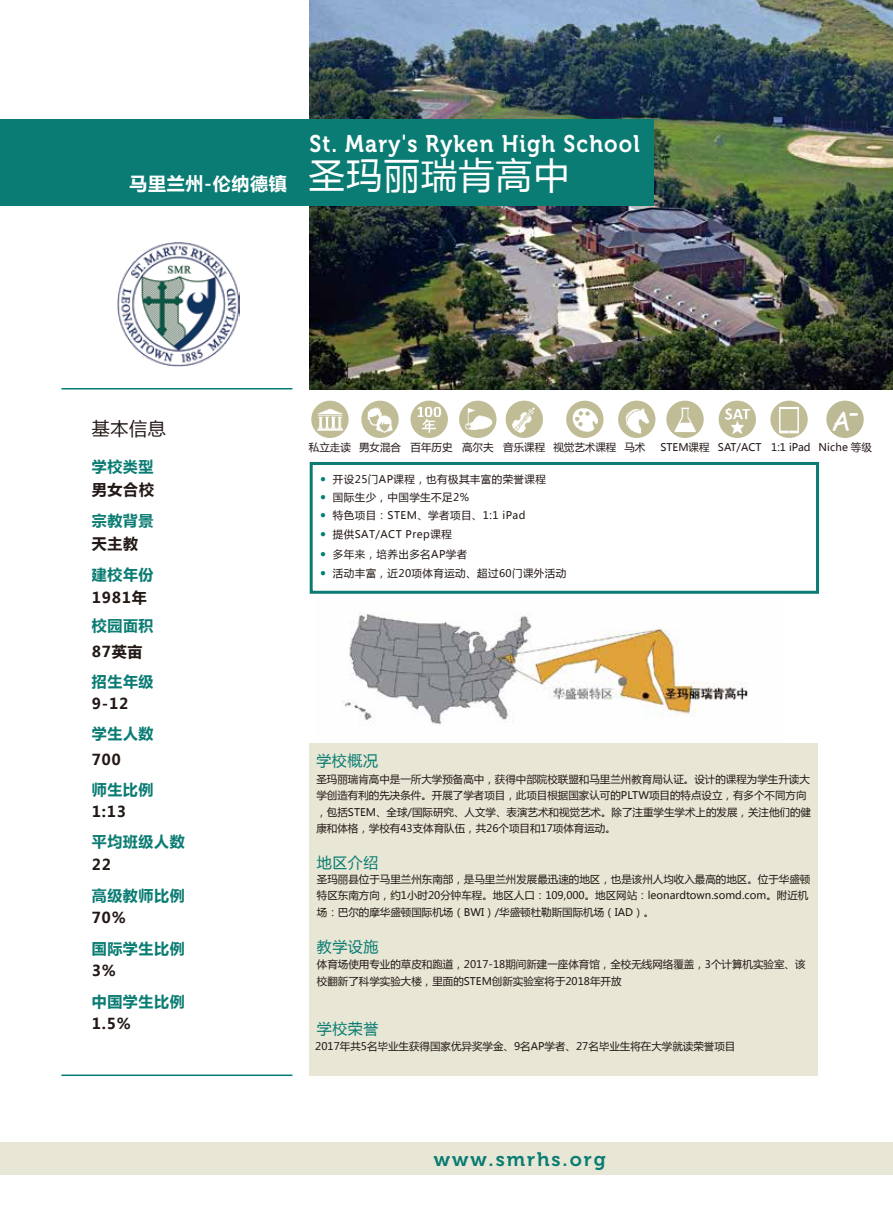
<style>
.page{position:relative;width:893px;height:1212px;background:#fff}
.page>*{position:absolute;margin:0;border:0;box-sizing:border-box;transform-origin:0 0}
.t1{font:36px "Microsoft Ya Hei";letter-spacing:.04em;color:#fff}
.t2{font:27px "Comic Sans MS";color:#fff}
.t3{font:24px "Museo 700";letter-spacing:.055em;color:#fff;scale:.9 1}
.t4{font:19.5px "Museo 700";letter-spacing:.1em;color:#0a7c73}
.t5{font:700 18px "Microsoft Ya Hei";letter-spacing:.04em;color:#fff}
.t6{font:18px "Microsoft Ya Hei";color:#221815}
.t7{font:700 15px "Microsoft Ya Hei";letter-spacing:.04em;color:#0a7c73}
.t8{font:700 15px "Microsoft Ya Hei";letter-spacing:.05em;color:#221815}
.t9{font:15px "Microsoft Ya Hei";letter-spacing:.04em;color:#0a7c73}
.t10{font:10.5px/16.5px "Microsoft Ya Hei";color:#221815}
.t11{font:10.5px "Microsoft Ya Hei";letter-spacing:.04em;color:#221815}
.s1{font-family:"Calibri";font-weight:700;font-size:12px;color:#007f78}
</style>
<div class="page">
<img style="left:343px;top:613px;width:405px;height:112px">
<div style="left:309px;top:743px;width:508px;height:332px;background:#e8e7d5"></div>
<img style="left:310px;top:0;width:583px;height:389px">
<div style="left:0;top:119px;width:653px;height:86px;background:#0a7c73"></div>
<div style="left:0;top:1143px;width:893px;height:32px;background:#e8e7d5"></div>
<div style="left:310px;top:462px;width:509px;height:132px;border:3px solid #0a7c73"></div>
<hr style="left:61px;top:388px;width:231px;height:1px;background:#007f78">
<hr style="left:61px;top:1074px;width:231px;height:2px;background:#007f78">
<img style="left:311px;top:401px;width:38px;height:37px;border-radius:19px">
<img style="left:361px;top:401px;width:38px;height:37px;border-radius:19px">
<img style="left:506px;top:401px;width:37px;height:37px;border-radius:19px">
<img style="left:566px;top:401px;width:37px;height:37px;border-radius:19px">
<img style="left:666px;top:401px;width:38px;height:37px;border-radius:19px">
<img style="left:118px;top:242px;width:121px;height:124px">
<img style="left:410px;top:401px;width:38px;height:37px;border-radius:19px">
<img style="left:459px;top:401px;width:37px;height:37px;border-radius:19px">
<img style="left:618px;top:401px;width:37px;height:37px;border-radius:19px">
<img style="left:719px;top:401px;width:37px;height:37px;border-radius:19px">
<img style="left:770px;top:401px;width:38px;height:37px;border-radius:19px">
<div style="left:826px;top:401px;width:38px;height:37px;background:#bcba94;border-radius:50%"></div>
<h3 class="t5" style="left:129px;top:171px;width:159px">马里兰州-伦纳德镇</h3>
<h3 class="t3" style="left:309px;top:131px;width:369px">St. Mary's Ryken High School</h3>
<h1 class="t1" style="left:309px;top:151px;width:262px">圣玛丽瑞肯高中</h1>
<h3 class="t6" style="left:92px;top:416px;width:76px">基本信息</h3>
<h3 class="t7" style="left:92px;top:456px;width:63px">学校类型</h3>
<h3 class="t8" style="left:92px;top:479px;width:64px">男女合校</h3>
<h3 class="t7" style="left:92px;top:510px;width:63px">宗教背景</h3>
<h3 class="t8" style="left:92px;top:533px;width:48px">天主教</h3>
<h3 class="t7" style="left:92px;top:564px;width:63px">建校年份</h3>
<h3 class="t8" style="left:92px;top:587px;width:57px">1981年</h3>
<h3 class="t7" style="left:92px;top:615px;width:63px">校园面积</h3>
<h3 class="t8" style="left:92px;top:641px;width:52px">87英亩</h3>
<h3 class="t7" style="left:92px;top:671px;width:63px">招生年级</h3>
<h3 class="t8" style="left:92px;top:693px;width:38px">9-12</h3>
<h3 class="t7" style="left:92px;top:723px;width:63px">学生人数</h3>
<h3 class="t8" style="left:92px;top:749px;width:31px">700</h3>
<h3 class="t7" style="left:92px;top:779px;width:63px">师生比例</h3>
<h3 class="t8" style="left:92px;top:801px;width:36px">1:13</h3>
<h3 class="t7" style="left:92px;top:831px;width:94px">平均班级人数</h3>
<h3 class="t8" style="left:92px;top:854px;width:21px">22</h3>
<h3 class="t7" style="left:92px;top:884px;width:94px">高级教师比例</h3>
<h3 class="t8" style="left:92px;top:907px;width:35px">70%</h3>
<h3 class="t7" style="left:92px;top:938px;width:94px">国际学生比例</h3>
<h3 class="t8" style="left:92px;top:960px;width:25px">3%</h3>
<h3 class="t7" style="left:92px;top:991px;width:94px">中国学生比例</h3>
<h3 class="t8" style="left:92px;top:1013px;width:41px">1.5%</h3>
<p class="t10" style="left:309px;top:439px;width:94px">私立走读 男女混合</p>
<h2 class="t2" style="left:831px;top:401px;width:29px">A<sup>-</sup></h2>
<p class="t10" style="left:410px;top:439px;width:85px">百年历史 高尔夫</p>
<p class="t10" style="left:624px;top:439px;width:22px">马术</p>
<p class="t10" style="left:718px;top:439px;width:155px">SAT/ACT 1:1 iPad Niche 等级</p>
<p class="t10" style="left:503px;top:439px;width:115px">音乐课程 视觉艺术课程</p>
<p class="t10" style="left:660px;top:439px;width:51px">STEM课程</p>
<p class="t11" style="left:320px;top:472px;width:227px"><span class="s1">•</span> 开设25门AP课程，也有极其丰富的荣誉课程</p>
<p class="t11" style="left:320px;top:490px;width:150px"><span class="s1">•</span> 国际生少，中国学生不足2%</p>
<p class="t11" style="left:320px;top:508px;width:207px"><span class="s1">•</span> 特色项目：STEM、学者项目、1:1 iPad</p>
<p class="t11" style="left:320px;top:527px;width:133px"><span class="s1">•</span> 提供SAT/ACT Prep课程</p>
<p class="t11" style="left:320px;top:547px;width:149px"><span class="s1">•</span> 多年来，培养出多名AP学者</p>
<p class="t11" style="left:320px;top:566px;width:248px"><span class="s1">•</span> 活动丰富，近20项体育运动、超过60门课外活动</p>
<h3 class="t9" style="left:316px;top:750px;width:63px">学校概况</h3>
<p class="t10" style="left:316px;top:770px;width:496px">圣玛丽瑞肯高中是一所大学预备高中，获得中部院校联盟和马里兰州教育局认证。设计的课程为学生升读大学创造有利的先决条件。开展了学者项目，此项目根据国家认可的PLTW项目的特点设立，有多个不同方向，包括STEM、全球/国际研究、人文学、表演艺术和视觉艺术。除了注重学生学术上的发展，关注他们的健康和体格，学校有43支体育队伍，共26个项目和17项体育运动。</p>
<h3 class="t9" style="left:317px;top:852px;width:63px">地区介绍</h3>
<p class="t10" style="left:317px;top:870px;width:495px">圣玛丽县位于马里兰州东南部，是马里兰州发展最迅速的地区，也是该州人均收入最高的地区。位于华盛顿特区东南方向，约1小时20分钟车程。地区人口：109,000。地区网站：leonardtown.somd.com。附近机场：巴尔的摩华盛顿国际机场（BWI）/华盛顿杜勒斯国际机场（IAD）。</p>
<h3 class="t9" style="left:317px;top:936px;width:63px">教学设施</h3>
<p class="t10" style="left:317px;top:956px;width:490px">体育场使用专业的草皮和跑道，2017-18期间新建一座体育馆，全校无线网络覆盖，3个计算机实验室、该校翻新了科学实验大楼，里面的STEM创新实验室将于2018年开放</p>
<h3 class="t9" style="left:317px;top:1018px;width:63px">学校荣誉</h3>
<p class="t10" style="left:315px;top:1038px;width:422px">2017年共5名毕业生获得国家优异奖学金、9名AP学者、27名毕业生将在大学就读荣誉项目</p>
<h3 class="t4" style="left:434px;top:1148px;width:173px">www.smrhs.org</h3>
</div>
